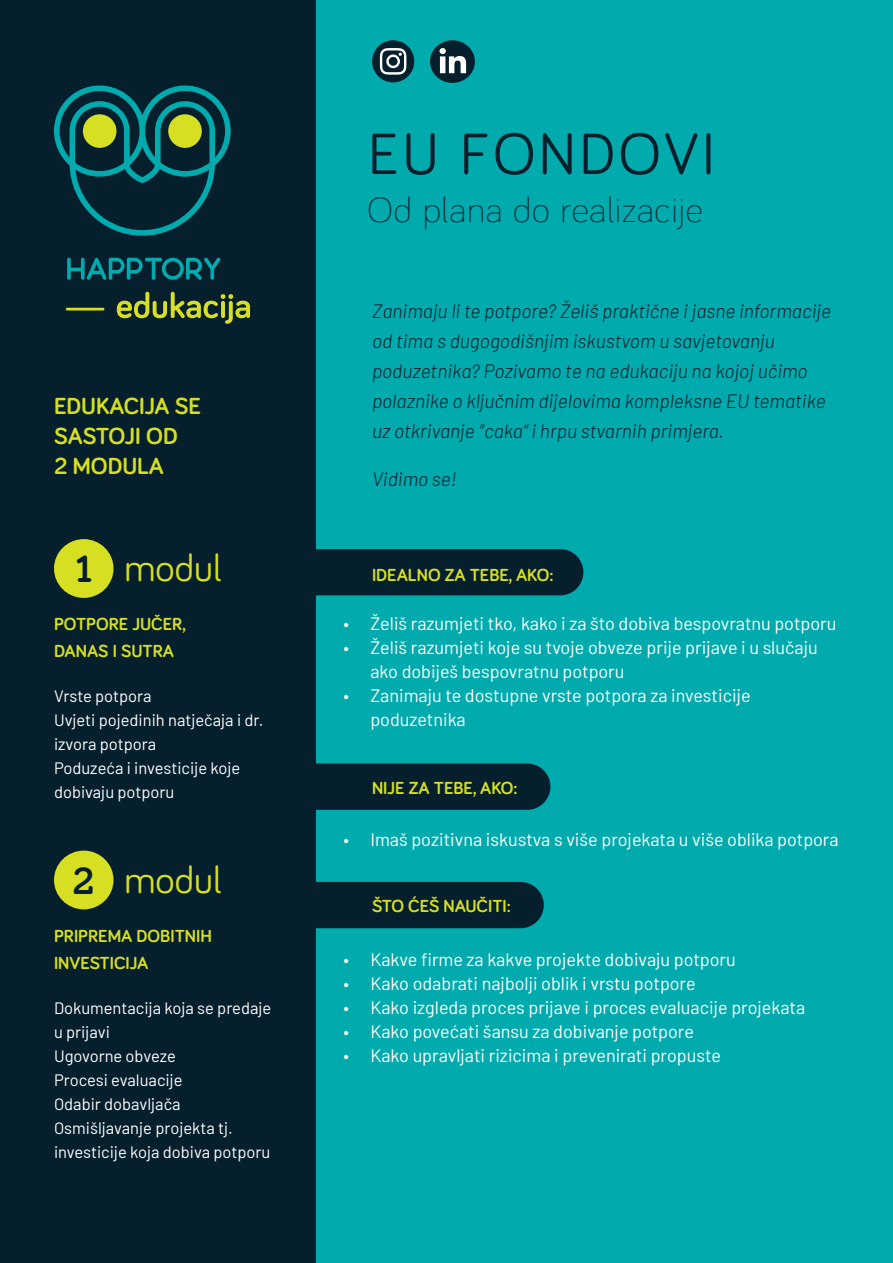
<style>
.page{position:relative;width:893px;height:1263px;background:#fff}
.page>*{position:absolute;margin:0;border:0;box-sizing:border-box;transform-origin:0 0}
.t1{font:60px "Bariol";letter-spacing:.05em;color:#051f2c}
.t2{font:39px "Bariol";color:#d6df21}
.t3{font:700 39px "Bariol Serif";color:#051f2c}
.t4{font:300 36px "Bariol";letter-spacing:.025em;color:#051f2c}
.t5{font:700 24px/30px "Bariol";color:#d6df21}
.t6{font:italic 300 19.35px/30px "Barlow";color:#051f2c}
.t7{font:18px/24px "Barlow";color:#fff}
.t8{font:700 18px/27px "Bariol";color:#d6df21}
.t9{font:16.5px/24px "Barlow";color:#fff}
</style>
<div class="page">
<div style="left:0;top:0;width:317px;height:1263px;background:#051f2c"></div>
<div style="left:317px;top:0;width:576px;height:1263px;background:#00aaad"></div>
<svg style="left:67px;top:257px;width:154px;height:23px"></svg>
<svg style="left:54px;top:85px;width:177px;height:151px"></svg>
<div style="left:83px;top:114px;width:33px;height:34px;background:#d6df21;border-radius:50%"></div>
<div style="left:168px;top:114px;width:34px;height:34px;background:#d6df21;border-radius:50%"></div>
<hr style="left:66px;top:308px;width:38px;height:2px;background:#d6df21">
<svg style="left:117px;top:292px;width:133px;height:32px"></svg>
<div style="left:54px;top:539px;width:60px;height:59px;background:#d6df21;border-radius:50%"></div>
<div style="left:54px;top:851px;width:60px;height:58px;background:#d6df21;border-radius:50%"></div>
<div style="left:317px;top:549px;width:266px;height:46px;background:#051f2c"></div>
<div style="left:316px;top:763px;width:234px;height:47px;background:#051f2c"></div>
<div style="left:317px;top:882px;width:227px;height:46px;background:#051f2c"></div>
<div style="left:372px;top:40px;width:42px;height:42px;background:#051f2c;border-radius:50%"></div>
<svg style="left:380px;top:48px;width:26px;height:27px"></svg>
<div style="left:430px;top:40px;width:45px;height:43px;background:#051f2c;border-radius:50%"></div>
<svg style="left:440px;top:56px;width:26px;height:17px"></svg>
<div style="left:439px;top:48px;width:7px;height:6px;background:#fff;border-radius:50%"></div>
<h3 class="t5" style="left:54px;top:390px;width:149px">EDUKACIJA SE<br>SASTOJI OD<br>2 MODULA</h3>
<h2 class="t3" style="left:76px;top:542px;width:17px">1</h2>
<h2 class="t2" style="left:124px;top:542px;width:99px">modul</h2>
<p class="t8" style="left:54px;top:610px;width:134px">POTPORE JUČER,<br>DANAS I SUTRA</p>
<p class="t9" style="left:54px;top:683px;width:211px">Vrste potpora<br>Uvjeti pojedinih natječaja i dr. izvora potpora<br>Poduzeća i investicije koje dobivaju potporu</p>
<h2 class="t3" style="left:73px;top:854px;width:23px">2</h2>
<h2 class="t2" style="left:124px;top:853px;width:99px">modul</h2>
<p class="t8" style="left:54px;top:922px;width:159px">PRIPREMA DOBITNIH<br>INVESTICIJA</p>
<p class="t9" style="left:54px;top:995px;width:219px">Dokumentacija koja se predaje u prijavi<br>Ugovorne obveze<br>Procesi evaluacije<br>Odabir dobavljača<br>Osmišljavanje projekta tj. investicije koja dobiva potporu</p>
<h1 class="t1" style="left:368px;top:113px;width:349px">EU FONDOVI</h1>
<h3 class="t4" style="left:368px;top:185px;width:337px">Od plana do realizacije</h3>
<p class="t6" style="left:372px;top:295px;width:460px">Zanimaju li te potpore? Želiš praktične i jasne informacije od tima s dugogodišnjim iskustvom u savjetovanju poduzetnika? Pozivamo te na edukaciju na kojoj učimo polaznike o ključnim dijelovima kompleksne EU tematike uz otkrivanje ″caka“ i hrpu stvarnih primjera.</p>
<p class="t6" style="left:372px;top:463px;width:86px">Vidimo se!</p>
<p class="t8" style="left:372px;top:561px;width:183px">IDEALNO ZA TEBE, AKO:</p>
<p class="t7" style="left:343px;top:610px;width:494px">• Želiš razumjeti tko, kako i za što dobiva bespovratnu potporu</p>
<p class="t7" style="left:370px;top:634px;width:449px;text-indent:-27px">• Želiš razumjeti koje su tvoje obveze prije prijave i u slučaju ako dobiješ bespovratnu potporu</p>
<p class="t7" style="left:370px;top:682px;width:382px;text-indent:-27px">• Zanimaju te dostupne vrste potpora za investicije poduzetnika</p>
<p class="t8" style="left:372px;top:773px;width:147px">NIJE ZA TEBE, AKO:</p>
<p class="t7" style="left:343px;top:826px;width:497px">• Imaš pozitivna iskustva s više projekata u više oblika potpora</p>
<p class="t8" style="left:372px;top:892px;width:140px">ŠTO ĆEŠ NAUČITI:</p>
<p class="t7" style="left:343px;top:946px;width:394px">• Kakve firme za kakve projekte dobivaju potporu</p>
<p class="t7" style="left:343px;top:970px;width:354px">• Kako odabrati najbolji oblik i vrstu potpore</p>
<p class="t7" style="left:343px;top:994px;width:463px">• Kako izgleda proces prijave i proces evaluacije projekata</p>
<p class="t7" style="left:343px;top:1018px;width:352px">• Kako povećati šansu za dobivanje potpore</p>
<p class="t7" style="left:343px;top:1042px;width:379px">• Kako upravljati rizicima i prevenirati propuste</p>
</div>
